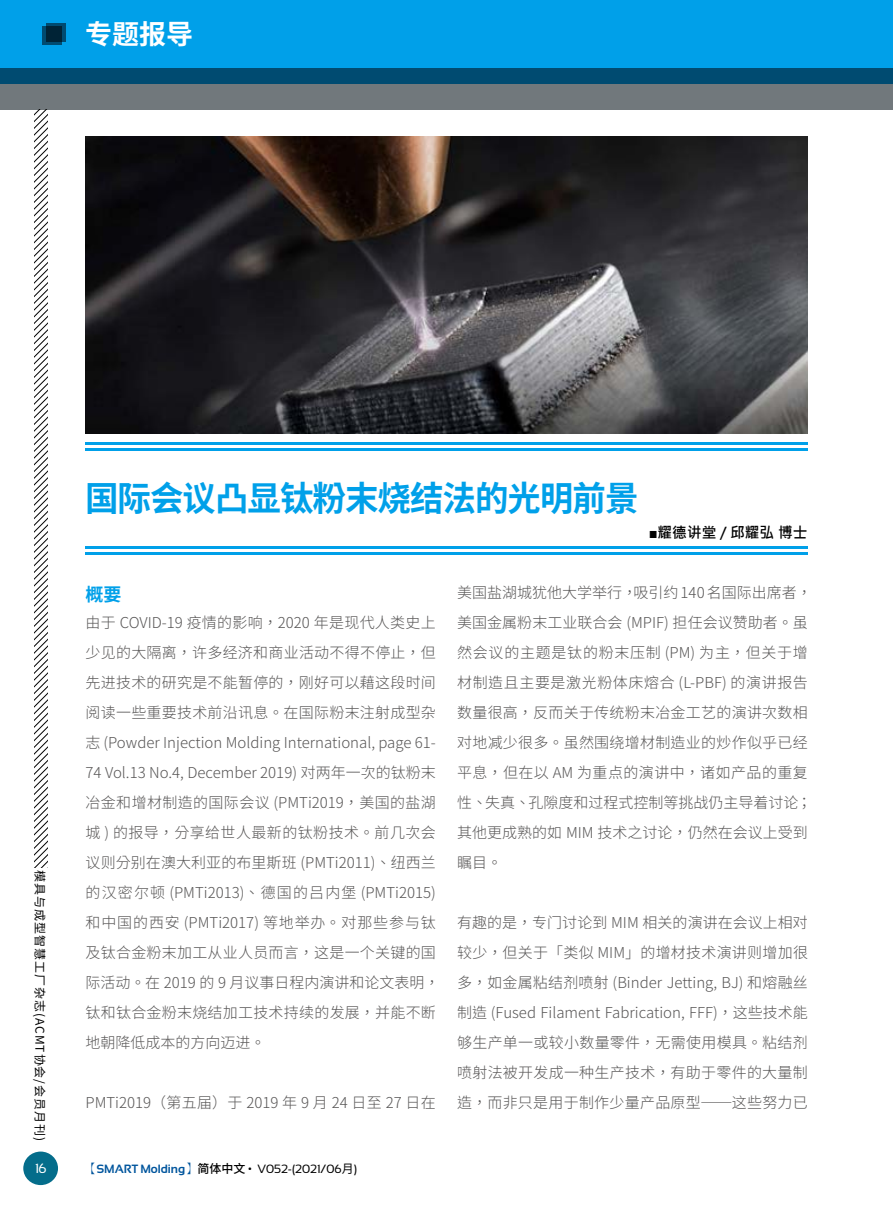
<style>
.page{position:relative;width:893px;height:1212px;background:#fff}
.page>*{position:absolute;margin:0;border:0;box-sizing:border-box;transform-origin:0 0}
.t1{font:700 34.5px "Noto Sans CJ Ktc";letter-spacing:-.03em;color:#00a0e9}
.t2{font:700 27px "Noto Sans CJ Ktc";color:#fff}
.t3{font:700 18px "Noto Sans CJ Ktc";color:#00a0e9}
.t4{font:300 15px/30px "Noto Sans CJ Ktc";letter-spacing:.015em;color:#575555}
.t5{font:15px "Microsoft Jheng Hei UI Bold";color:#000}
.t6{font:13.5px "Sansation";color:#fff}
.t7{font:12px "Sansation";color:#000}
.t8{font:12px "Noto Sans CJ Ktc";letter-spacing:.08em;color:#000}
.s1{font-family:"Adobe Ming Std";font-weight:300;color:#00559d}
.s2{font-weight:700;color:#00559d}
.s3{font-family:"Noto Sans CJ Ktc";font-weight:500}
.s4{font-family:"Noto Sans CJ Ktc"}
</style>
<div class="page">
<hr style="left:85px;top:546px;width:723px;height:3px;background:#00a0e9">
<hr style="left:85px;top:552px;width:723px;height:3px;background:#00a0e9">
<hr style="left:85px;top:442px;width:723px;height:3px;background:#00a0e9">
<hr style="left:85px;top:448px;width:723px;height:3px;background:#00a0e9">
<svg style="left:34px;top:109px;width:13px;height:758px"></svg>
<div style="left:23px;top:1151px;width:35px;height:34px;background:#046d8b;border-radius:50%"></div>
<div style="left:0;top:0;width:893px;height:84px;background:#00a0e9"></div>
<svg style="left:0;top:68px;width:893px;height:41px;background:#467"></svg>
<div style="left:43px;top:26px;width:19px;height:19px;background:#004b71"></div>
<svg style="left:46px;top:23px;width:20px;height:19px"></svg>
<img style="left:86px;top:137px;width:721px;height:296px">
<h2 class="t2" style="left:85px;top:19px;width:109px">专题报导</h2>
<h1 class="t1" style="left:85px;top:478px;width:555px">国际会议凸显钛粉末烧结法的光明前景</h1>
<p class="t5" style="left:649px;top:523px;width:160px">■耀德讲堂 / 邱耀弘 博士</p>
<p class="t3" style="left:86px;top:584px;width:37px">概要</p>
<p class="t4" style="left:86px;top:608px;width:356px">由于 COVID-19 疫情的影响，2020 年是现代人类史上少见的大隔离，许多经济和商业活动不得不停止，但先进技术的研究是不能暂停的，刚好可以藉这段时间阅读一些重要技术前沿讯息。在国际粉末注射成型杂志 (Powder Injection Molding International, page 61-<br>74 Vol.13 No.4, December 2019) 对两年一次的钛粉末冶金和增材制造的国际会议 (PMTi2019，美国的盐湖城 ) 的报导，分享给世人最新的钛粉技术。前几次会议则分别在澳大利亚的布里斯班 (PMTi2011)、纽西兰的汉密尔顿 (PMTi2013)、德国的吕内堡 (PMTi2015)和中国的西安 (PMTi2017) 等地举办。对那些参与钛及钛合金粉末加工从业人员而言，这是一个关键的国际活动。在 2019 的 9 月议事日程内演讲和论文表明，钛和钛合金粉末烧结加工技术持续的发展，并能不断地朝降低成本的方向迈进。</p>
<p class="t8" style="left:47px;top:870px;width:272px;rotate:90deg">模具与成型智慧工厂杂志(ACMT协会/会员月刊)</p>
<p class="t6" style="left:35px;top:1161px;width:13px">16</p>
<p class="t7" style="left:84px;top:1162px;width:274px"><span class="s1">【</span><span class="s2">SMART Molding</span><span class="s1">】</span><span class="s3">简体中文</span> • V052-(2021/06<span class="s4">月</span>)</p>
<p class="t4" style="left:86px;top:1088px;width:352px">PMTi2019（第五届）于 2019 年 9 月 24 日至 27 日在</p>
<p class="t4" style="left:457px;top:578px;width:356px">美国盐湖城犹他大学举行，吸引约 140 名国际出席者，美国金属粉末工业联合会 (MPIF) 担任会议赞助者。虽然会议的主题是钛的粉末压制 (PM) 为主，但关于增材制造且主要是激光粉体床熔合 (L-PBF) 的演讲报告数量很高，反而关于传统粉末冶金工艺的演讲次数相对地减少很多。虽然围绕增材制造业的炒作似乎已经平息，但在以 AM 为重点的演讲中，诸如产品的重复性、失真、孔隙度和过程式控制等挑战仍主导着讨论；其他更成熟的如 MIM 技术之讨论，仍然在会议上受到瞩目。</p>
<p class="t4" style="left:457px;top:908px;width:352px;text-align:justify">有趣的是，专门讨论到 MIM 相关的演讲在会议上相对较少，但关于「类似 MIM」的增材技术演讲则增加很多，如金属粘结剂喷射 (Binder Jetting, BJ) 和熔融丝制造 (Fused Filament Fabrication, FFF)，这些技术能够生产单一或较小数量零件，无需使用模具。粘结剂喷射法被开发成一种生产技术，有助于零件的大量制造，而非只是用于制作少量产品原型─这些努力已</p>
</div>
